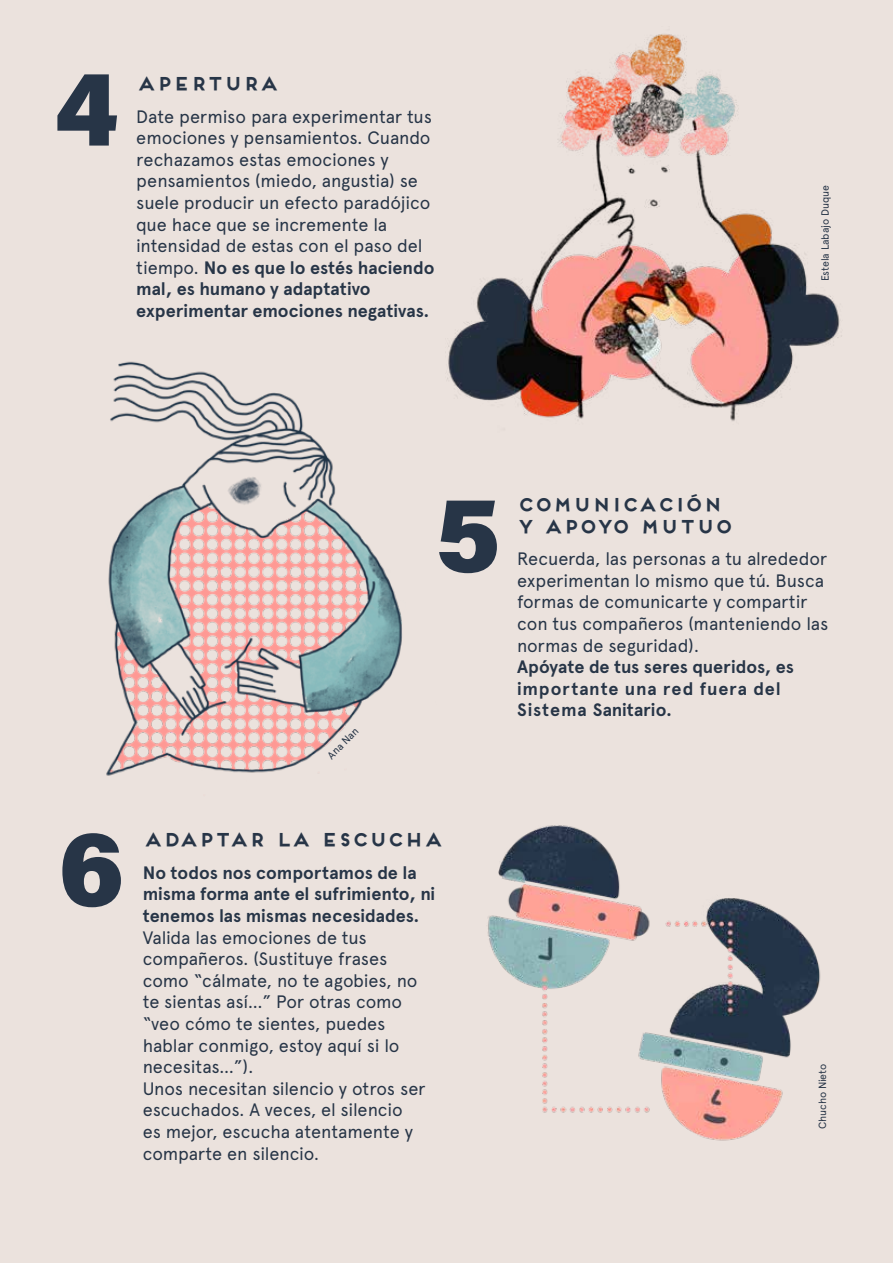
<style>
.page{position:relative;width:893px;height:1263px;background:#ebe2dd}
.page>*{position:absolute;margin:0;border:0;box-sizing:border-box;transform-origin:0 0}
.t1{font:108px "Acumin Variable Concept";color:#273547}
.t2{font:18px/21.6px "Apercu";letter-spacing:-.01em;color:#273547}
.t3{font:700 18px/21.6px "Apercu";color:#273547}
.t4{font:700 18px/21.6px "Frontage";color:#273547}
.t5{font:10.5px "Apercu";letter-spacing:-.01em;color:#273547}
.s1{font-weight:700}
</style>
<div class="page">
<img style="left:448px;top:34px;width:394px;height:387px">
<img style="left:487px;top:825px;width:334px;height:316px">
<img style="left:106px;top:350px;width:349px;height:426px">
<h1 class="t1" style="left:54px;top:34px;width:58px">4</h1>
<p class="t4" style="left:136px;top:72px;width:144px">APERTURA</p>
<p class="t2" style="left:136px;top:105px;width:300px">Date permiso para experimentar tus emociones y pensamientos. Cuando rechazamos estas emociones y pensamientos (miedo, angustia) se suele producir un efecto paradójico que hace que se incremente la intensidad de estas con el paso del tiempo. <span class="s1">No es que lo estés haciendo mal, es humano y adaptativo experimentar emociones negativas.</span></p>
<p class="t5" style="left:819px;top:281px;width:98px;rotate:-90deg">Estela Labajo Duque</p>
<p class="t5" style="left:325px;top:752px;width:40px;rotate:-45deg">Ana Nan</p>
<h1 class="t1" style="left:435px;top:460px;width:59px">5</h1>
<p class="t4" style="left:517px;top:493px;width:217px">COMUNICACIÓN<br>Y APOYO MUTUO</p>
<p class="t2" style="left:517px;top:548px;width:313px">Recuerda, las personas a tu alrededor experimentan lo mismo que tú. Busca formas de comunicarte y compartir con tus compañeros (manteniendo las normas de seguridad).</p>
<p class="t3" style="left:517px;top:656px;width:278px">Apóyate de tus seres queridos, es importante una red fuera del<br>Sistema Sanitario.</p>
<h1 class="t1" style="left:58px;top:794px;width:59px">6</h1>
<p class="t4" style="left:143px;top:828px;width:301px">ADAPTAR LA ESCUCHA</p>
<p class="t3" style="left:143px;top:862px;width:294px">No todos nos comportamos de la misma forma ante el sufrimiento, ni tenemos las mismas necesidades.</p>
<p class="t2" style="left:143px;top:926px;width:284px">Valida las emociones de tus compañeros. (Sustituye frases como “cálmate, no te agobies, no te sientas así…” Por otras como “veo cómo te sientes, puedes hablar conmigo, estoy aquí si lo necesitas…”).<br>Unos necesitan silencio y otros ser escuchados. A veces, el silencio<br>es mejor, escucha atentamente y comparte en silencio.</p>
<p class="t5" style="left:816px;top:1129px;width:67px;rotate:-90deg">Chucho Nieto</p>
</div>
